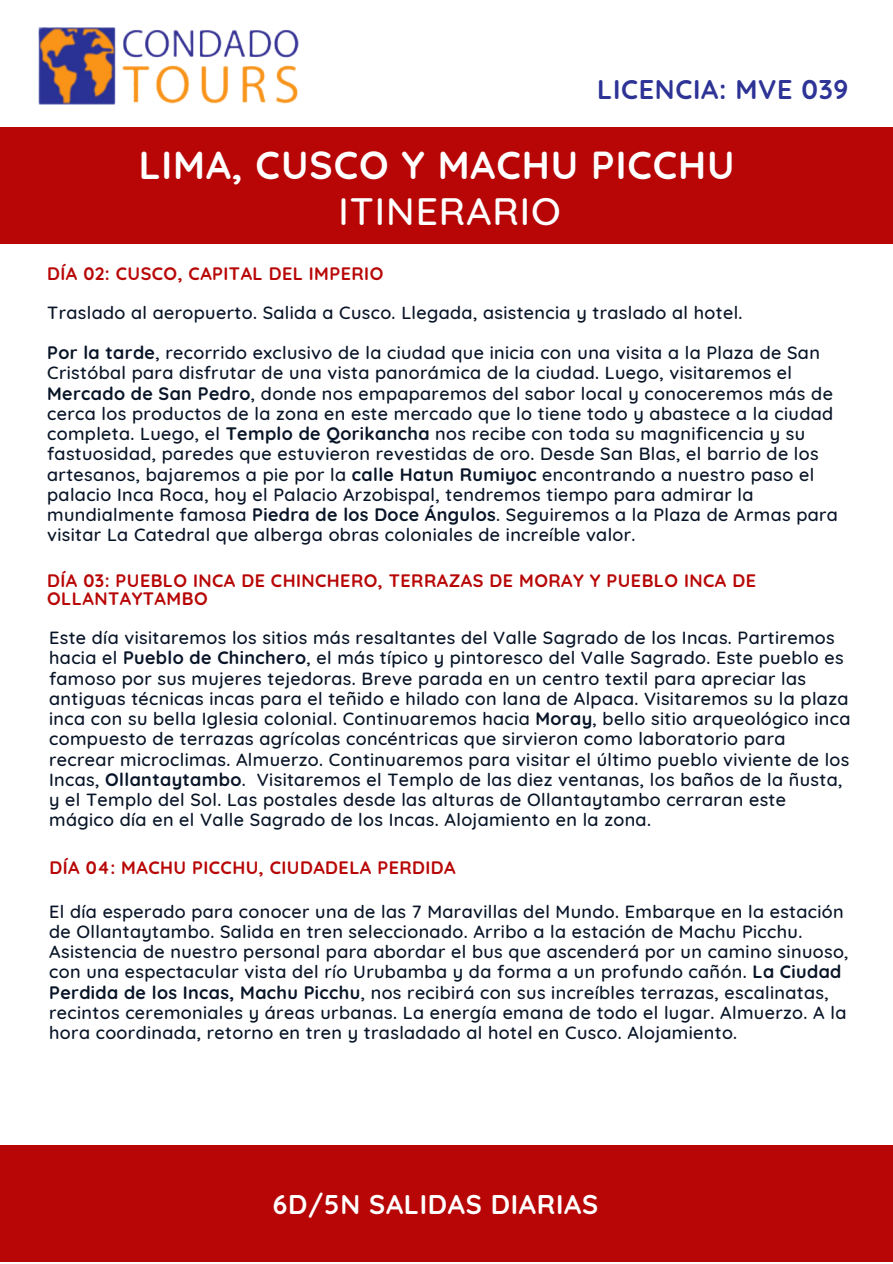
<style>
.page{position:relative;width:893px;height:1264px;background:#fff}
.page>*{position:absolute;margin:0;border:0;box-sizing:border-box;transform-origin:0 0}
.t1{font:700 39px "Quicksand";letter-spacing:.025em;color:#fff}
.t2{font:500 39px "Quicksand";letter-spacing:.025em;color:#fff}
.t3{font:700 27px "Quicksand";letter-spacing:.025em;color:#fff}
.t4{font:700 27px "Quicksand";letter-spacing:.025em;color:#2e3396}
.t5{font:500 18px/20.2px "Quicksand";letter-spacing:.02em;color:#081427}
.t6{font:700 18px/18px "Quicksand";letter-spacing:.025em;color:#b80606}
.s1{font-weight:700}
</style>
<div class="page">
<img style="left:38px;top:27px;width:261px;height:78px">
<div style="left:0;top:127px;width:892px;height:117px;background:#b80606"></div>
<div style="left:0;top:1145px;width:892px;height:116px;background:#b80606"></div>
<p class="t4" style="left:597px;top:72px;width:252px">LICENCIA: MVE 039</p>
<p class="t1" style="left:139px;top:140px;width:597px">LIMA, CUSCO Y MACHU PICCHU</p>
<p class="t2" style="left:338px;top:186px;width:224px">ITINERARIO</p>
<p class="t6" style="left:47px;top:264px;width:337px">DÍA 02: CUSCO, CAPITAL DEL IMPERIO</p>
<p class="t5" style="left:47px;top:302px;width:696px">Traslado al aeropuerto. Salida a Cusco. Llegada, asistencia y traslado al hotel.</p>
<p class="t5" style="left:47px;top:342px;width:792px"><span class="s1">Por la tarde</span>, recorrido exclusivo de la ciudad que inicia con una visita a la Plaza de San Cristóbal para disfrutar de una vista panorámica de la ciudad. Luego, visitaremos el <span class="s1">Mercado de San Pedro</span>, donde nos empaparemos del sabor local y conoceremos más de cerca los productos de la zona en este mercado que lo tiene todo y abastece a la ciudad completa. Luego, el <span class="s1">Templo de Qorikancha</span> nos recibe con toda su magnificencia y su fastuosidad, paredes que estuvieron revestidas de oro. Desde San Blas, el barrio de los artesanos, bajaremos a pie por la <span class="s1">calle Hatun Rumiyoc</span> encontrando a nuestro paso el palacio Inca Roca, hoy el Palacio Arzobispal, tendremos tiempo para admirar la mundialmente famosa <span class="s1">Piedra de los Doce Ángulos</span>. Seguiremos a la Plaza de Armas para visitar La Catedral que alberga obras coloniales de increíble valor.</p>
<p class="t6" style="left:47px;top:571px;width:710px">DÍA 03: PUEBLO INCA DE CHINCHERO, TERRAZAS DE MORAY Y PUEBLO INCA DE<br>OLLANTAYTAMBO</p>
<p class="t5" style="left:49px;top:627px;width:802px">Este día visitaremos los sitios más resaltantes del Valle Sagrado de los Incas. Partiremos hacia el <span class="s1">Pueblo de Chinchero</span>, el más típico y pintoresco del Valle Sagrado. Este pueblo es famoso por sus mujeres tejedoras. Breve parada en un centro textil para apreciar las antiguas técnicas incas para el teñido e hilado con lana de Alpaca. Visitaremos su la plaza inca con su bella Iglesia colonial. Continuaremos hacia <span class="s1">Moray</span>, bello sitio arqueológico inca compuesto de terrazas agrícolas concéntricas que sirvieron como laboratorio para recrear microclimas. Almuerzo. Continuaremos para visitar el último pueblo viviente de los Incas, <span class="s1">Ollantaytambo</span>. Visitaremos el Templo de las diez ventanas, los baños de la ñusta, y el Templo del Sol. Las postales desde las alturas de Ollantaytambo cerraran este mágico día en el Valle Sagrado de los Incas. Alojamiento en la zona.</p>
<p class="t6" style="left:50px;top:858px;width:407px">DÍA 04: MACHU PICCHU, CIUDADELA PERDIDA</p>
<p class="t5" style="left:49px;top:900px;width:800px">El día esperado para conocer una de las 7 Maravillas del Mundo. Embarque en la estación de Ollantaytambo. Salida en tren seleccionado. Arribo a la estación de Machu Picchu.<br>Asistencia de nuestro personal para abordar el bus que ascenderá por un camino sinuoso, con una espectacular vista del río Urubamba y da forma a un profundo cañón. <span class="s1">La Ciudad Perdida de los Incas, Machu Picchu</span>, nos recibirá con sus increíbles terrazas, escalinatas, recintos ceremoniales y áreas urbanas. La energía emana de todo el lugar. Almuerzo. A la hora coordinada, retorno en tren y trasladado al hotel en Cusco. Alojamiento.</p>
<p class="t3" style="left:273px;top:1186px;width:327px">6D/5N SALIDAS DIARIAS</p>
</div>
